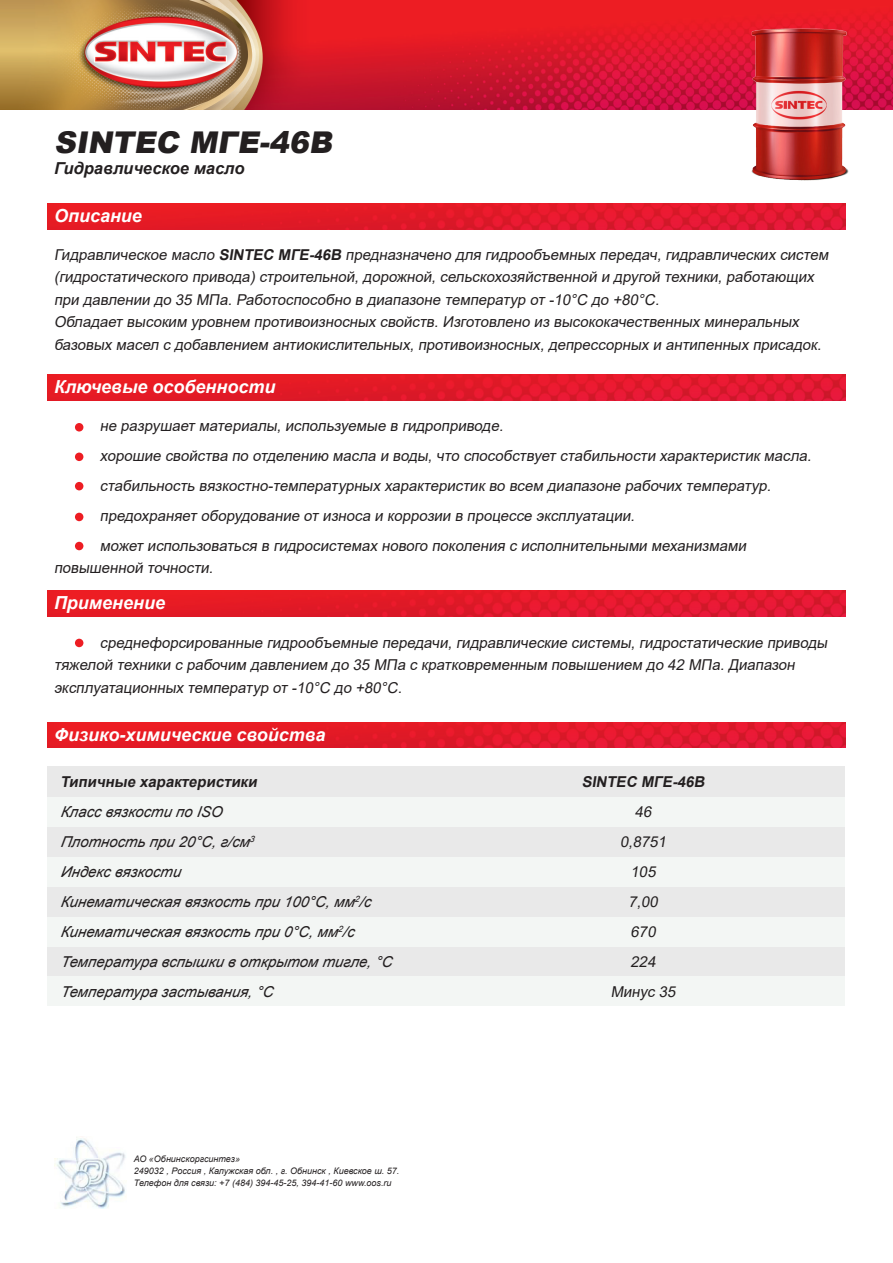
<style>
.page{position:relative;width:893px;height:1263px;background:#fff}
.page>*{position:absolute;margin:0;border:0;box-sizing:border-box;transform-origin:0 0}
.t1{font:italic 900 30px "Arial";color:#231f20}
.t2{font:italic 700 18px "Arial";color:#fff}
.t3{font:italic 700 16.5px "Arial";color:#231f20}
.t4{font:italic 15px/22.5px "Arial";color:#231f20}
.t5{font:italic 15px "Arial";color:#231f20}
.t6{font:italic 700 15px "Arial";color:#231f20}
.t7{font:italic 9px "Arial";color:#231f20}
.s1{font-weight:700}
</style>
<div class="page">
<img style="left:48px;top:204px;width:797px;height:25px">
<img style="left:48px;top:375px;width:797px;height:25px">
<img style="left:48px;top:591px;width:797px;height:25px">
<img style="left:0;top:0;width:893px;height:109px">
<img style="left:734px;top:29px;width:131px;height:152px">
<div style="left:75px;top:639px;width:8px;height:8px;background:#ed1d23;border-radius:50%"></div>
<img style="left:54px;top:1137px;width:72px;height:72px">
<img style="left:48px;top:722px;width:797px;height:26px">
<div style="left:48px;top:767px;width:797px;height:237px;background:#e9e9e9"></div>
<div style="left:48px;top:976px;width:797px;height:30px;background:#f3f6f4"></div>
<div style="left:48px;top:797px;width:797px;height:30px;background:#f3f6f4"></div>
<div style="left:48px;top:857px;width:797px;height:29px;background:#f3f6f4"></div>
<div style="left:48px;top:917px;width:797px;height:30px;background:#f3f6f4"></div>
<div style="left:75px;top:423px;width:8px;height:8px;background:#ed1d23;border-radius:50%"></div>
<div style="left:75px;top:453px;width:8px;height:8px;background:#ed1d23;border-radius:50%"></div>
<div style="left:75px;top:482px;width:8px;height:8px;background:#ed1d23;border-radius:50%"></div>
<div style="left:75px;top:542px;width:8px;height:8px;background:#ed1d23;border-radius:50%"></div>
<div style="left:75px;top:513px;width:8px;height:8px;background:#ed1d23;border-radius:50%"></div>
<p class="t1" style="left:54px;top:120px;width:286px">SINTEC МГЕ-46В</p>
<p class="t3" style="left:54px;top:157px;width:192px">Гидравлическое масло</p>
<p class="t2" style="left:54px;top:204px;width:89px">Описание</p>
<p class="t4" style="left:54px;top:243px;width:779px">Гидравлическое масло <span class="s1">SINTEC МГЕ-46В</span> предназначено для гидрообъемных передач, гидравлических систем (гидростатического привода) строительной, дорожной, сельскохозяйственной и другой техники, работающих при давлении до 35 МПа. Работоспособно в диапазоне температур от -10°C до +80°С.</p>
<p class="t4" style="left:54px;top:311px;width:772px">Обладает высоким уровнем противоизносных свойств. Изготовлено из высококачественных минеральных базовых масел с добавлением антиокислительных, противоизносных, депрессорных и антипенных присадок.</p>
<p class="t2" style="left:54px;top:375px;width:223px">Ключевые особенности</p>
<p class="t4" style="left:100px;top:414px;width:408px">не разрушает материалы, используемые в гидроприводе.</p>
<p class="t4" style="left:100px;top:444px;width:716px">хорошие свойства по отделению масла и воды, что способствует стабильности характеристик масла.</p>
<p class="t4" style="left:100px;top:474px;width:676px">стабильность вязкостно-температурных характеристик во всем диапазоне рабочих температур.</p>
<p class="t4" style="left:100px;top:504px;width:540px">предохраняет оборудование от износа и коррозии в процессе эксплуатации.</p>
<p class="t4" style="left:100px;top:534px;width:651px">может использоваться в гидросистемах нового поколения с исполнительными механизмами</p>
<p class="t4" style="left:54px;top:556px;width:164px">повышенной точности.</p>
<p class="t2" style="left:54px;top:591px;width:113px">Применение</p>
<p class="t4" style="left:54px;top:631px;width:778px;text-indent:46px">среднефорсированные гидрообъемные передачи, гидравлические системы, гидростатические приводы тяжелой техники с рабочим давлением до 35 МПа с кратковременным повышением до 42 МПа. Диапазон эксплуатационных температур от -10°C до +80°С.</p>
<p class="t2" style="left:54px;top:723px;width:273px">Физико-химические свойства</p>
<p class="t6" style="left:60px;top:771px;width:201px">Типичные характеристики</p>
<p class="t5" style="left:60px;top:802px;width:166px">Класс вязкости по ISO</p>
<p class="t5" style="left:60px;top:832px;width:197px">Плотность при 20°С, г/см<sup>3</sup></p>
<p class="t5" style="left:60px;top:862px;width:125px">Индекс вязкости</p>
<p class="t5" style="left:60px;top:892px;width:315px">Кинематическая вязкость при 100°С, мм<sup>2</sup>/с</p>
<p class="t5" style="left:60px;top:922px;width:298px">Кинематическая вязкость при 0°С, мм<sup>2</sup>/с</p>
<p class="t5" style="left:60px;top:952px;width:336px">Температура вспышки в открытом тигле, °С</p>
<p class="t5" style="left:60px;top:982px;width:217px">Температура застывания, °С</p>
<p class="t7" style="left:134px;top:1153px;width:108px">АО «Обнинскоргсинтез»</p>
<p class="t7" style="left:134px;top:1165px;width:267px">249032 , Россия , Калужская обл. , г. Обнинск , Киевское ш. 57.</p>
<p class="t7" style="left:134px;top:1177px;width:259px">Телефон для связи: +7 (484) 394-45-25, 394-41-60 www.oos.ru</p>
<p class="t6" style="left:582px;top:771px;width:128px">SINTEC МГЕ-46В</p>
<p class="t4" style="left:635px;top:801px;width:21px">46</p>
<p class="t4" style="left:620px;top:831px;width:51px">0,8751</p>
<p class="t4" style="left:631px;top:861px;width:30px">105</p>
<p class="t4" style="left:629px;top:891px;width:34px">7,00</p>
<p class="t4" style="left:631px;top:921px;width:30px">670</p>
<p class="t4" style="left:631px;top:951px;width:30px">224</p>
<p class="t4" style="left:611px;top:981px;width:70px">Минус 35</p>
</div>
